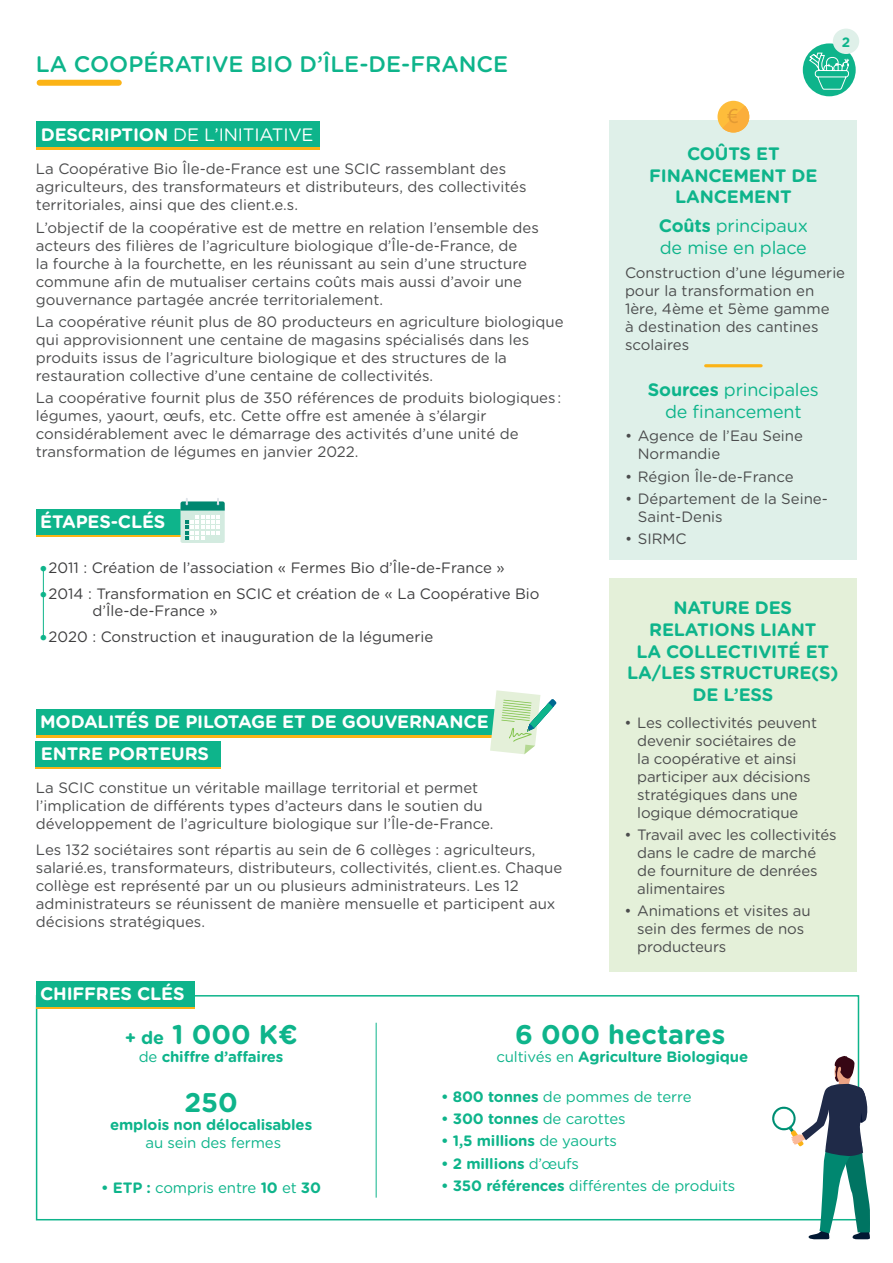
<style>
.page{position:relative;width:893px;height:1263px;background:#fff}
.page>*{position:absolute;margin:0;border:0;box-sizing:border-box;transform-origin:0 0}
.t1{font:700 27px "Gotham Rounded";color:#0eb48b}
.t2{font:500 22.5px "Gotham Rounded";color:#0eb48b}
.t3{font:700 18px/21.6px "Gotham Rounded";letter-spacing:-.01em;color:#0eb48b;text-align:center}
.t4{font:700 18px/31.5px "Gotham Rounded";letter-spacing:-.01em;color:#fff}
.t5{font:18px/21.6px "Gotham Rounded";letter-spacing:-.01em;color:#0eb48b}
.t6{font:18px "Gotham Rounded";letter-spacing:-.01em;color:#fff}
.t7{font:15px/18px "Gotham Rounded";color:#4b4c4d}
.t8{font:15px/17.2px "Gotham Rounded";color:#3e3e3f}
.t9{font:700 15px "Gotham Rounded";letter-spacing:-.01em;color:#0eb48b}
.t10{font:15px "Gotham Rounded";letter-spacing:-.01em;color:#0eb48b}
.t11{font:700 13.5px "Gotham Rounded";color:#0eb48b}
.s1{font-weight:700}
.s2{font-size:21px;color:#0eb48b}
.s3{font-size:18px}
.s4{font-weight:400}
</style>
<div class="page">
<div style="left:609px;top:120px;width:248px;height:439px;background:#dff0e9"></div>
<div style="left:609px;top:578px;width:248px;height:394px;background:#e4f0d9"></div>
<div style="left:36px;top:124px;width:283px;height:25px;background:#fbb316"></div>
<div style="left:36px;top:122px;width:283px;height:25px;background:#0eb48b"></div>
<div style="left:40px;top:80px;width:79px;height:6px;background:#fbb316"></div>
<hr style="left:706px;top:364px;width:55px;height:3px;background:#fbb316">
<div style="left:717px;top:101px;width:32px;height:32px;background:#febd3b;border-radius:50%"></div>
<svg style="left:722px;top:106px;width:28px;height:27px"></svg>
<hr style="left:43px;top:568px;width:1px;height:71px;background:#0eb48b">
<svg style="left:36px;top:534px;width:144px;height:3px"></svg>
<div style="left:36px;top:509px;width:160px;height:25px;background:#0eb48b"></div>
<div style="left:180px;top:507px;width:45px;height:36px;background:#d3ebe0;border-radius:2px"></div>
<svg style="left:180px;top:498px;width:45px;height:41px"></svg>
<div style="left:36px;top:712px;width:461px;height:25px;background:#fbb316"></div>
<div style="left:36px;top:743px;width:185px;height:26px;background:linear-gradient(to right,#fbb316,#fbb316)"></div>
<div style="left:36px;top:710px;width:461px;height:25px;background:#0eb48b"></div>
<div style="left:36px;top:741px;width:185px;height:25px;background:#0eb48b"></div>
<svg style="left:490px;top:690px;width:67px;height:64px"></svg>
<div style="left:803px;top:43px;width:53px;height:53px;background:#0eb48b;border-radius:50%"></div>
<div style="left:833px;top:29px;width:26px;height:25px;background:#dff0e9;border-radius:50%"></div>
<svg style="left:808px;top:52px;width:42px;height:38px"></svg>
<div style="left:36px;top:995px;width:823px;height:225px;border:2px solid #0eb48b"></div>
<div style="left:36px;top:983px;width:159px;height:26px;background:linear-gradient(to right,#fbb316,#fbb316)"></div>
<div style="left:36px;top:981px;width:159px;height:25px;background:#0eb48b"></div>
<svg style="left:770px;top:1056px;width:100px;height:184px"></svg>
<hr style="left:376px;top:1023px;width:1px;height:174px;background:#0eb48b">
<h2 class="t2" style="left:36px;top:48px;width:474px">LA COOPÉRATIVE BIO D’ÎLE-DE-FRANCE</h2>
<p class="t6" style="left:41px;top:122px;width:274px"><span class="s1">DESCRIPTION</span> DE L’INITIATIVE</p>
<p class="t7" style="left:36px;top:159px;width:492px">La Coopérative Bio Île-de-France est une SCIC rassemblant des agriculteurs, des transformateurs et distributeurs, des collectivités territoriales, ainsi que des client.e.s.</p>
<p class="t7" style="left:36px;top:218px;width:504px">L’objectif de la coopérative est de mettre en relation l’ensemble des acteurs des filières de l’agriculture biologique d’Île-de-France, de<br>la fourche à la fourchette, en les réunissant au sein d’une structure commune afin de mutualiser certains coûts mais aussi d’avoir une gouvernance partagée ancrée territorialement.</p>
<p class="t7" style="left:36px;top:312px;width:529px">La coopérative réunit plus de 80 producteurs en agriculture biologique qui approvisionnent une centaine de magasins spécialisés dans les produits issus de l’agriculture biologique et des structures de la restauration collective d’une centaine de collectivités.</p>
<p class="t7" style="left:36px;top:388px;width:527px">La coopérative fournit plus de 350 références de produits biologiques : légumes, yaourt, œufs, etc. Cette offre est amenée à s’élargir considérablement avec le démarrage des activités d’une unité de transformation de légumes en janvier 2022.</p>
<p class="t4" style="left:40px;top:505px;width:127px">ÉTAPES-CLÉS</p>
<p class="t8" style="left:39px;top:559px;width:468px"><span class="s2">•</span>2011 : Création de l’association « Fermes Bio d’Île-de-France »</p>
<p class="t8" style="left:93px;top:584px;width:448px;text-indent:-54px"><span class="s2">•</span>2014 : Transformation en SCIC et création de « La Coopérative Bio d’Île-de-France »</p>
<p class="t8" style="left:39px;top:627px;width:396px"><span class="s2">•</span>2020 : Construction et inauguration de la légumerie</p>
<p class="t4" style="left:40px;top:706px;width:450px">MODALITÉS DE PILOTAGE ET DE GOUVERNANCE<br>ENTRE PORTEURS</p>
<p class="t7" style="left:36px;top:778px;width:459px">La SCIC constitue un véritable maillage territorial et permet l’implication de différents types d’acteurs dans le soutien du développement de l’agriculture biologique sur l’Île-de-France.</p>
<p class="t7" style="left:36px;top:840px;width:528px">Les 132 sociétaires sont répartis au sein de 6 collèges : agriculteurs, salarié.es, transformateurs, distributeurs, collectivités, client.es. Chaque collège est représenté par un ou plusieurs administrateurs. Les 12 administrateurs se réunissent de manière mensuelle et participent aux décisions stratégiques.</p>
<p class="t4" style="left:40px;top:977px;width:146px">CHIFFRES CLÉS</p>
<p class="t11" style="left:842px;top:32px;width:10px">2</p>
<p class="t3" style="left:649px;top:142px;width:170px">COÛTS ET<br>FINANCEMENT DE<br>LANCEMENT</p>
<p class="t5" style="left:659px;top:214px;width:151px"><span class="s1">Coûts</span> principaux de mise en place</p>
<p class="t7" style="left:625px;top:263px;width:222px">Construction d’une légumerie pour la transformation en<br>1ère, 4ème et 5ème gamme<br>à destination des cantines scolaires</p>
<p class="t5" style="left:648px;top:378px;width:172px;text-align:center"><span class="s1">Sources</span> principales de financement</p>
<p class="t7" style="left:638px;top:426px;width:167px;text-indent:-13px">• Agence de l’Eau Seine<br>Normandie</p>
<p class="t7" style="left:625px;top:467px;width:170px">• Région Île-de-France</p>
<p class="t7" style="left:638px;top:489px;width:192px;text-indent:-13px">• Département de la Seine-<br>Saint-Denis</p>
<p class="t7" style="left:625px;top:529px;width:63px">• SIRMC</p>
<p class="t3" style="left:627px;top:596px;width:213px">NATURE DES<br>RELATIONS LIANT<br>LA COLLECTIVITÉ ET<br>LA/LES STRUCTURE(S)<br>DE L’ESS</p>
<p class="t7" style="left:624px;top:713px;width:194px;text-align:center">• Les collectivités peuvent devenir sociétaires de<br>la coopérative et ainsi participer aux décisions stratégiques dans une logique démocratique</p>
<p class="t7" style="left:637px;top:825px;width:201px;text-indent:-13px">• Travail avec les collectivités dans le cadre de marché de fourniture de denrées alimentaires</p>
<p class="t7" style="left:637px;top:901px;width:175px;text-indent:-13px">• Animations et visites au sein des fermes de nos producteurs</p>
<h1 class="t1" style="left:125px;top:1015px;width:174px"><span class="s3">+ de</span> 1 000 K€</h1>
<p class="t9" style="left:139px;top:1046px;width:146px"><span class="s4">de</span> chiffre d’affaires</p>
<h1 class="t1" style="left:184px;top:1083px;width:55px">250</h1>
<p class="t9" style="left:110px;top:1114px;width:204px">emplois non délocalisables</p>
<p class="t10" style="left:145px;top:1133px;width:137px">au sein des fermes</p>
<p class="t10" style="left:101px;top:1177px;width:221px"><span class="s1">• ETP :</span> compris entre <span class="s1">10</span> et <span class="s1">30</span></p>
<h1 class="t1" style="left:515px;top:1015px;width:212px">6 000 hectares</h1>
<p class="t9" style="left:496px;top:1046px;width:253px"><span class="s4">cultivés en</span> Agriculture Biologique</p>
<p class="t10" style="left:441px;top:1086px;width:252px"><span class="s1">• 800 tonnes</span> de pommes de terre</p>
<p class="t9" style="left:441px;top:1108px;width:186px">• 300 tonnes <span class="s4">de carottes</span></p>
<p class="t9" style="left:441px;top:1130px;width:177px">• 1,5 millions <span class="s4">de yaourts</span></p>
<p class="t9" style="left:441px;top:1152px;width:139px">• 2 millions <span class="s4">d’œufs</span></p>
<p class="t10" style="left:441px;top:1175px;width:296px"><span class="s1">• 350 références</span> différentes de produits</p>
</div>
